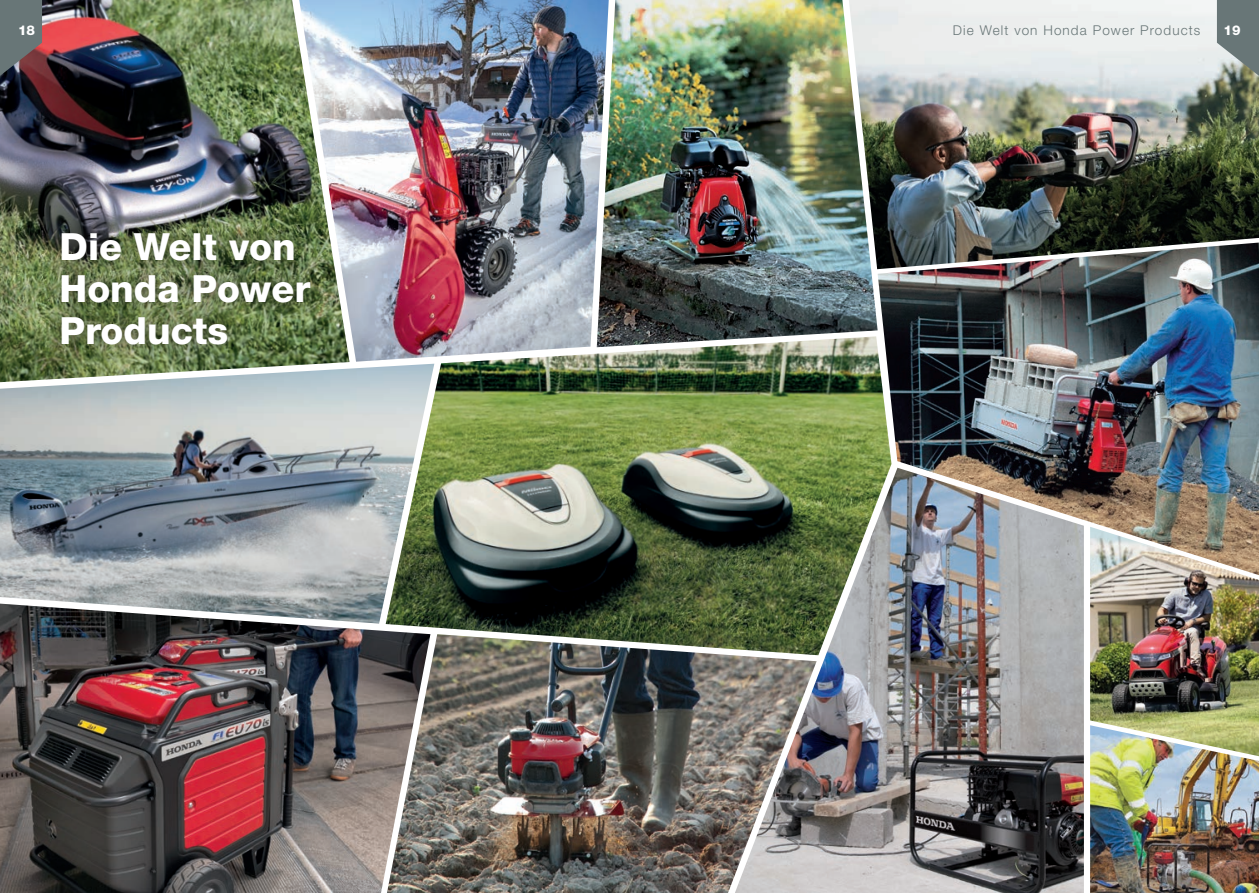
<style>
.page{position:relative;width:1259px;height:893px;background:#fff}
.page>*{position:absolute;margin:0;border:0;box-sizing:border-box;transform-origin:0 0}
.t1{font:800 37.5px/42px "Helvetica Neue LT Pro";color:#fff}
.t2{font:300 13.5px "Helvetica Neue LT Pro";letter-spacing:.08em;color:#687677}
.t3{font:800 13.5px "Helvetica Neue LT Pro";color:#fff}
</style>
<div class="page">
<img style="left:0;top:0;width:349px;height:364px">
<img style="left:0;top:364px;width:386px;height:240px">
<img style="left:0;top:604px;width:387px;height:289px">
<img style="left:387px;top:655px;width:348px;height:238px">
<img style="left:299px;top:0;width:298px;height:362px">
<img style="left:386px;top:336px;width:491px;height:319px">
<img style="left:597px;top:0;width:280px;height:347px">
<img style="left:735px;top:468px;width:349px;height:425px">
<img style="left:877px;top:269px;width:382px;height:306px">
<img style="left:849px;top:0;width:410px;height:269px">
<img style="left:1090px;top:527px;width:169px;height:198px">
<img style="left:1090px;top:725px;width:169px;height:168px">
<svg style="left:0;top:0;width:42px;height:76px;background:#69686a"></svg>
<svg style="left:1217px;top:0;width:42px;height:76px;background:#7a8684"></svg>
<div style="left:43px;top:214px;width:285px;height:148px;background:#231f20;opacity:.75"></div>
<p class="t3" style="left:18px;top:22px;width:19px">18</p>
<p class="t2" style="left:953px;top:22px;width:249px">Die Welt von Honda Power Products</p>
<p class="t3" style="left:1223px;top:22px;width:19px">19</p>
<h1 class="t1" style="left:60px;top:225px;width:252px">Die Welt von<br>Honda Power<br>Products</h1>
</div>
